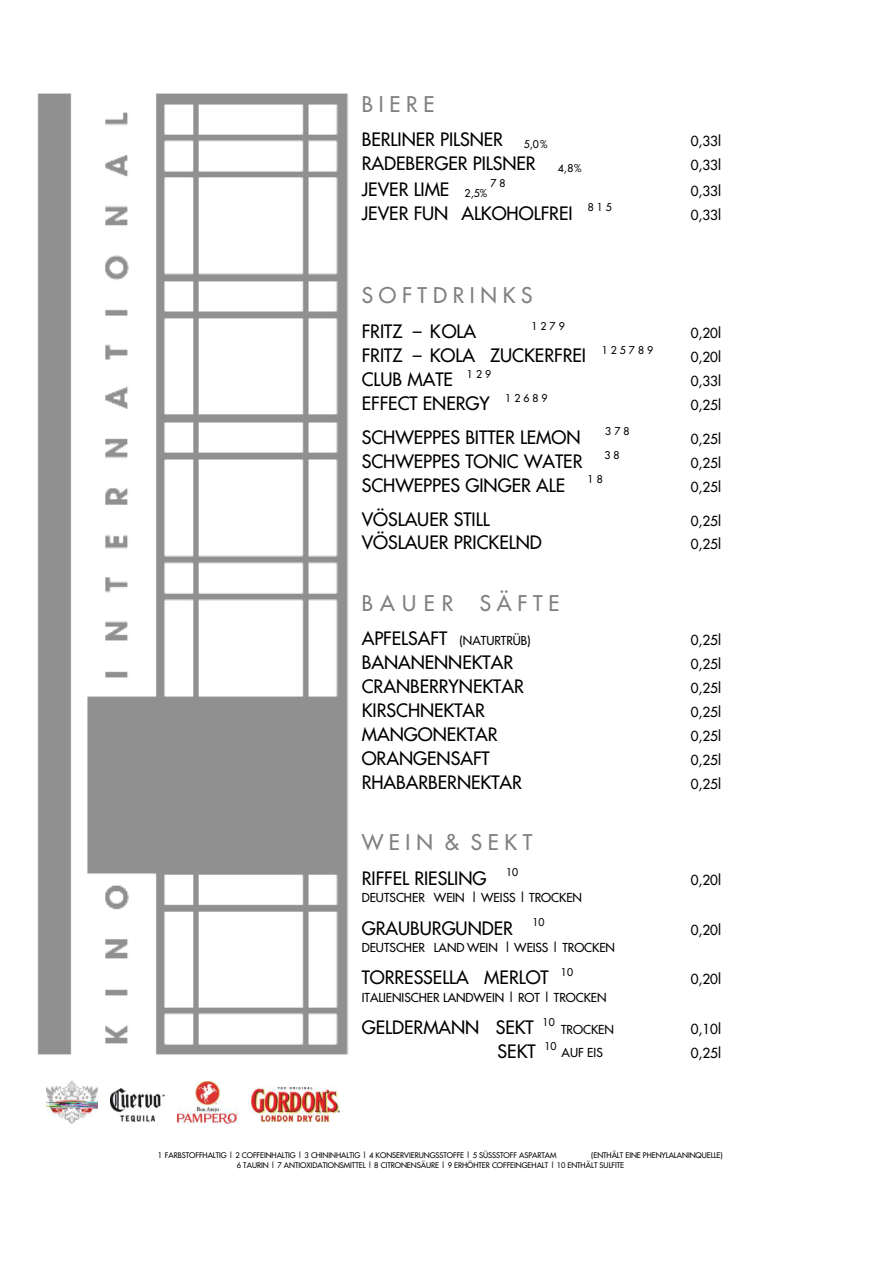
<style>
.page{position:relative;width:893px;height:1264px;background:#fff}
.page>*{position:absolute;margin:0;border:0;box-sizing:border-box;transform-origin:0 0}
.t1{font:21px "Futura";letter-spacing:.275em;color:#808080}
.t2{font:18px "Futura";color:#000}
.t3{font:13.5px "Futura";letter-spacing:-.005em;color:#000}
.t4{font:12px "Futura";color:#000}
.t5{font:10.5px "Futura";letter-spacing:.29em;color:#000}
.t6{font:7.5px/10.1px "Futura";letter-spacing:-.005em;color:#000}
.s1{font-size:18px}
</style>
<div class="page">
<img style="left:37px;top:93px;width:312px;height:962px">
<img style="left:47px;top:1081px;width:50px;height:42px">
<img style="left:251px;top:1087px;width:89px;height:34px">
<img style="left:178px;top:1081px;width:59px;height:42px">
<img style="left:110px;top:1088px;width:54px;height:33px">
<p class="t1" style="left:362px;top:90px;width:74px">BI E RE</p>
<p class="t2" style="left:362px;top:128px;width:187px">BERLINER PILSNER <sub>5,0%</sub></p>
<p class="t3" style="left:690px;top:133px;width:32px">0,33l</p>
<p class="t2" style="left:362px;top:152px;width:221px">RADEBERGER PILSNER <sub>4,8%</sub></p>
<p class="t3" style="left:690px;top:157px;width:32px">0,33l</p>
<p class="t2" style="left:362px;top:177px;width:127px">JEVER LIME <sub>2,5%</sub></p>
<p class="t5" style="left:490px;top:177px;width:17px">7 8</p>
<p class="t3" style="left:690px;top:182px;width:32px">0,33l</p>
<p class="t2" style="left:362px;top:201px;width:212px">JEVER FUN ALKOHOLFREI</p>
<p class="t5" style="left:587px;top:200px;width:26px">8 1 5</p>
<p class="t3" style="left:690px;top:206px;width:32px">0,33l</p>
<p class="t1" style="left:362px;top:282px;width:172px">SOFTDRINKS</p>
<p class="t2" style="left:362px;top:319px;width:116px">FRITZ – KOLA</p>
<p class="t5" style="left:531px;top:319px;width:35px">127 9</p>
<p class="t3" style="left:690px;top:324px;width:32px">0,20l</p>
<p class="t2" style="left:362px;top:343px;width:226px">FRITZ – KOLA ZUCKERFREI</p>
<p class="t5" style="left:601px;top:343px;width:53px">12578 9</p>
<p class="t3" style="left:690px;top:348px;width:32px">0,20l</p>
<p class="t2" style="left:362px;top:367px;width:93px">CLUB MATE</p>
<p class="t5" style="left:467px;top:367px;width:26px">1 2 9</p>
<p class="t3" style="left:690px;top:372px;width:32px">0,33l</p>
<p class="t2" style="left:362px;top:391px;width:130px">EFFECT ENERGY</p>
<p class="t5" style="left:505px;top:391px;width:44px">1268 9</p>
<p class="t3" style="left:690px;top:396px;width:32px">0,25l</p>
<p class="t2" style="left:362px;top:425px;width:220px">SCHWEPPES BITTER LEMON</p>
<p class="t5" style="left:605px;top:424px;width:26px">3 7 8</p>
<p class="t3" style="left:690px;top:430px;width:32px">0,25l</p>
<p class="t2" style="left:362px;top:449px;width:222px">SCHWEPPES TONIC WATER</p>
<p class="t5" style="left:604px;top:448px;width:17px">3 8</p>
<p class="t3" style="left:690px;top:454px;width:32px">0,25l</p>
<p class="t2" style="left:362px;top:473px;width:205px">SCHWEPPES GINGER ALE</p>
<p class="t5" style="left:587px;top:472px;width:17px">1 8</p>
<p class="t3" style="left:690px;top:478px;width:32px">0,25l</p>
<p class="t2" style="left:362px;top:507px;width:129px">VÖSLAUER STILL</p>
<p class="t3" style="left:690px;top:511px;width:32px">0,25l</p>
<p class="t2" style="left:362px;top:531px;width:182px">VÖSLAUER PRICKELND</p>
<p class="t3" style="left:690px;top:535px;width:32px">0,25l</p>
<p class="t1" style="left:362px;top:589px;width:93px">BAUER</p>
<p class="t1" style="left:479px;top:589px;width:81px">SÄFTE</p>
<p class="t4" style="left:362px;top:632px;width:170px"><span class="s1">APFELSAFT</span> (NATURTRÜB)</p>
<p class="t3" style="left:690px;top:631px;width:32px">0,25l</p>
<p class="t2" style="left:362px;top:650px;width:153px">BANANENNEKTAR</p>
<p class="t3" style="left:690px;top:655px;width:32px">0,25l</p>
<p class="t2" style="left:362px;top:674px;width:164px">CRANBERRYNEKTAR</p>
<p class="t3" style="left:690px;top:679px;width:32px">0,25l</p>
<p class="t2" style="left:362px;top:698px;width:125px">KIRSCHNEKTAR</p>
<p class="t3" style="left:690px;top:703px;width:32px">0,25l</p>
<p class="t2" style="left:362px;top:722px;width:137px">MANGONEKTAR</p>
<p class="t3" style="left:690px;top:727px;width:32px">0,25l</p>
<p class="t2" style="left:362px;top:746px;width:129px">ORANGENSAFT</p>
<p class="t3" style="left:690px;top:751px;width:32px">0,25l</p>
<p class="t2" style="left:362px;top:770px;width:162px">RHABARBERNEKTAR</p>
<p class="t3" style="left:690px;top:775px;width:32px">0,25l</p>
<p class="t1" style="left:362px;top:828px;width:172px">W E IN &amp; SEKT</p>
<p class="t2" style="left:362px;top:866px;width:126px">RIFFEL RIESLING</p>
<p class="t5" style="left:506px;top:865px;width:14px">10</p>
<p class="t4" style="left:362px;top:889px;width:222px">DEUTSCHER WEIN | WEISS | TROCKEN</p>
<p class="t2" style="left:362px;top:915px;width:153px">GRAUBURGUNDER</p>
<p class="t5" style="left:532px;top:915px;width:14px">10</p>
<p class="t4" style="left:362px;top:939px;width:255px">DEUTSCHER LAND WEIN | WEISS | TROCKEN</p>
<p class="t2" style="left:362px;top:965px;width:188px">TORRESSELLA MERLOT</p>
<p class="t5" style="left:561px;top:965px;width:14px">10</p>
<p class="t3" style="left:690px;top:870px;width:32px">0,20l</p>
<p class="t3" style="left:690px;top:920px;width:32px">0,20l</p>
<p class="t3" style="left:690px;top:970px;width:32px">0,20l</p>
<p class="t4" style="left:362px;top:989px;width:246px">ITALIENISCHER LANDWEIN | ROT | TROCKEN</p>
<p class="t2" style="left:362px;top:1015px;width:174px">GELDERMANN SEKT</p>
<p class="t5" style="left:542px;top:1015px;width:14px">10</p>
<p class="t4" style="left:561px;top:1021px;width:54px">TROCKEN</p>
<p class="t3" style="left:690px;top:1020px;width:32px">0,10l</p>
<p class="t2" style="left:497px;top:1039px;width:40px">SEKT</p>
<p class="t5" style="left:544px;top:1038px;width:14px">10</p>
<p class="t4" style="left:561px;top:1044px;width:43px">AUF EIS</p>
<p class="t3" style="left:690px;top:1044px;width:32px">0,25l</p>
<p class="t6" style="left:158px;top:1149px;width:400px">1 FARBSTOFFHALTIG | 2 COFFEINHALTIG | 3 CHININHALTIG | 4 KONSERVIERUNGSSTOFFE | 5 SÜSSSTOFF ASPARTAM</p>
<p class="t6" style="left:237px;top:1149px;width:487px;text-indent:354px">(ENTHÄLT EINE PHENYLALANINQUELLE)<br>6 TAURIN | 7 ANTIOXIDATIONSMITTEL | 8 CITRONENSÄURE | 9 ERHÖHTER COFFEINGEHALT | 10 ENTHÄLT SULFITE</p>
</div>
